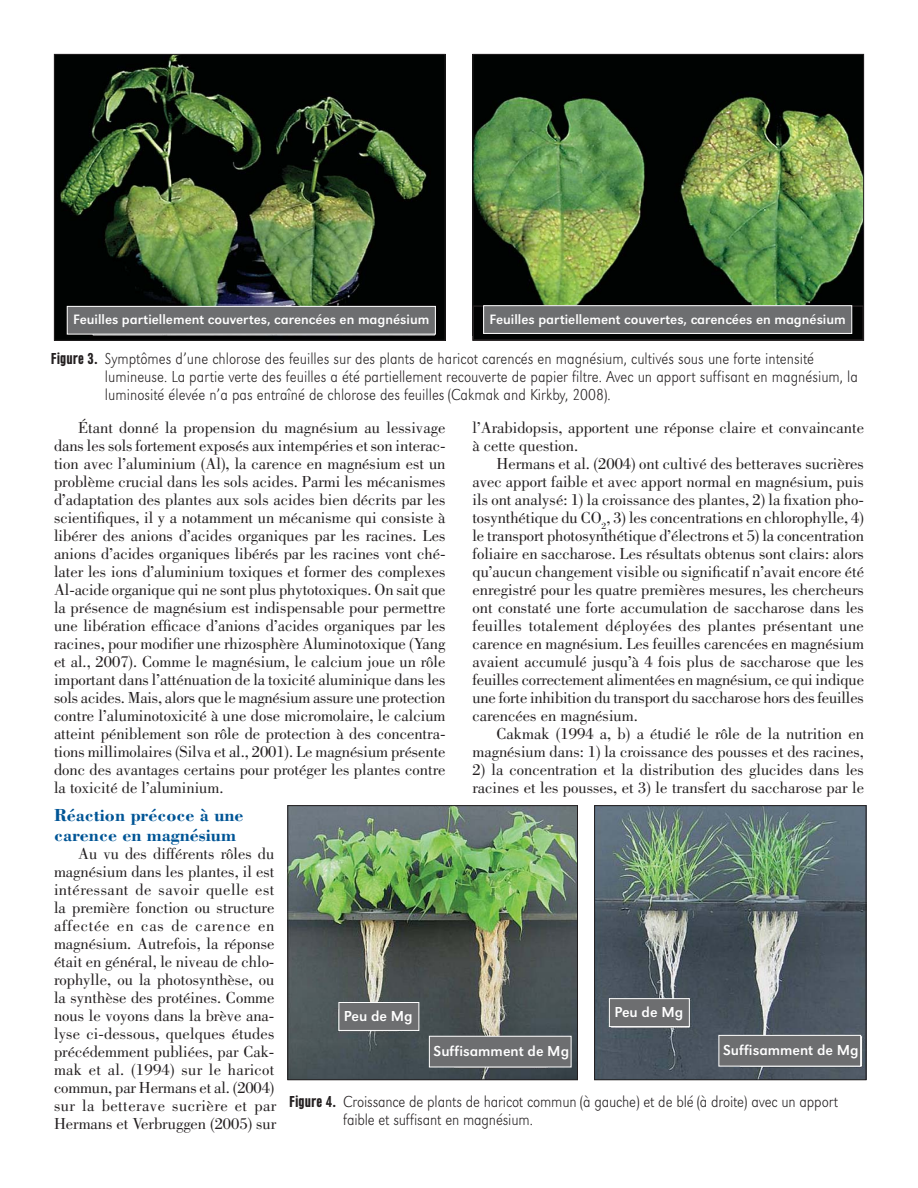
<style>
.page{position:relative;width:918px;height:1188px;background:#fff}
.page>*{position:absolute;margin:0;border:0;box-sizing:border-box;transform-origin:0 0}
.t1{font:700 18px/19.5px "Bodoni";color:#005596}
.t2{font:16.5px/18px "Bodoni";color:#231f20;text-align:justify}
.t3{font:16.5px/18px "URW Grotesk T Ext Lig Ext Nar";color:#231f20}
.t4{font:15px "URW Grotesk T";color:#fff}
.t5{font:14.1px "URW Grotesk T";color:#fff}
.s1{font-family:"URW Grotesk T Bol Con"}
</style>
<div class="page">
<img style="left:56px;top:56px;width:388px;height:283px">
<div style="left:54px;top:54px;width:392px;height:287px;border:1px solid #231f20"></div>
<img style="left:474px;top:56px;width:388px;height:249px">
<div style="left:475px;top:308px;width:386px;height:30px;background:#010202"></div>
<div style="left:472px;top:305px;width:392px;height:36px;border:2px solid #231f20"></div>
<div style="left:67px;top:306px;width:368px;height:28px;background:#6d6e70"></div>
<div style="left:67px;top:306px;width:369px;height:28px;border:1px solid #fff"></div>
<img style="left:289px;top:807px;width:287px;height:271px">
<div style="left:287px;top:805px;width:291px;height:275px;border:1px solid #231f20"></div>
<img style="left:596px;top:807px;width:268px;height:271px">
<div style="left:594px;top:805px;width:272px;height:275px;border:1px solid #231f20"></div>
<div style="left:339px;top:1002px;width:80px;height:28px;background:#6d6e70"></div>
<div style="left:339px;top:1002px;width:80px;height:29px;border:1px solid #fff"></div>
<div style="left:429px;top:1036px;width:142px;height:31px;background:#6d6e70"></div>
<div style="left:429px;top:1036px;width:143px;height:31px;border:1px solid #fff"></div>
<div style="left:484px;top:306px;width:368px;height:27px;background:#6d6e70"></div>
<div style="left:483px;top:305px;width:369px;height:29px;border:1px solid #fff"></div>
<div style="left:609px;top:999px;width:80px;height:28px;background:#6d6e70"></div>
<div style="left:609px;top:998px;width:81px;height:29px;border:1px solid #fff"></div>
<div style="left:719px;top:1035px;width:142px;height:31px;background:#6d6e70"></div>
<div style="left:718px;top:1035px;width:143px;height:31px;border:1px solid #fff"></div>
<p class="t5" style="left:73px;top:314px;width:358px">Feuilles partiellement couvertes, carencées en magnésium</p>
<p class="t5" style="left:489px;top:314px;width:358px">Feuilles partiellement couvertes, carencées en magnésium</p>
<p class="t3" style="left:105px;top:351px;width:754px;text-indent:-54px"><span class="s1">Figure 3.</span> Symptômes d’une chlorose des feuilles sur des plants de haricot carencés en magnésium, cultivés sous une forte intensité lumineuse. La partie verte des feuilles a été partiellement recouverte de papier filtre. Avec un apport suffisant en magnésium, la luminosité élevée n’a pas entraîné de chlorose des feuilles (Cakmak and Kirkby, 2008).</p>
<p class="t2" style="left:54px;top:420px;width:393px;text-indent:24px">Étant donné la propension du magnésium au lessivage dans les sols fortement exposés aux intempéries et son interac&shy;tion avec l’aluminium (Al), la carence en magnésium est un problème crucial dans les sols acides. Parmi les mécanismes d’adaptation des plantes aux sols acides bien décrits par les scientifiques, il y a notamment un mécanisme qui consiste à libérer des anions d’acides organiques par les racines. Les anions d’acides organiques libérés par les racines vont ché&shy;later les ions d’aluminium toxiques et former des complexes Al-acide organique qui ne sont plus phytotoxiques. On sait que la présence de magnésium est indispensable pour permettre une libération efficace d’anions d’acides organiques par les racines, pour modifier une rhizosphère Aluminotoxique (Yang et al., 2007). Comme le magnésium, le calcium joue un rôle important dans l’atténuation de la toxicité aluminique dans les sols acides. Mais, alors que le magnésium assure une protection contre l’aluminotoxicité à une dose micromolaire, le calcium atteint péniblement son rôle de protection à des concentra&shy;tions millimolaires (Silva et al., 2001). Le magnésium présente donc des avantages certains pour protéger les plantes contre la toxicité de l’aluminium.</p>
<p class="t1" style="left:54px;top:807px;width:191px">Réaction précoce à une carence en magnésium</p>
<p class="t2" style="left:54px;top:846px;width:224px;text-indent:24px">Au vu des différents rôles du magnésium dans les plantes, il est intéressant de savoir quelle est la première fonction ou structure affectée en cas de carence en magnésium. Autrefois, la réponse était en général, le niveau de chlo&shy;rophylle, ou la photosynthèse, ou la synthèse des protéines. Comme nous le voyons dans la brève ana&shy;lyse ci-dessous, quelques études précédemment publiées, par Cak&shy;mak et al. (1994) sur le haricot commun, par Hermans et al. (2004) sur la betterave sucrière et par Hermans et Verbruggen (2005) sur</p>
<p class="t2" style="left:473px;top:420px;width:393px">l’Arabidopsis, apportent une réponse claire et convaincante à cette question.</p>
<p class="t2" style="left:472px;top:456px;width:393px;text-indent:24px">Hermans et al. (2004) ont cultivé des betteraves sucrières avec apport faible et avec apport normal en magnésium, puis ils ont analysé: 1) la croissance des plantes, 2) la fixation pho&shy;tosynthétique du CO<sub>2</sub>, 3) les concentrations en chlorophylle, 4) le transport photosynthétique d’électrons et 5) la concentration foliaire en saccharose. Les résultats obtenus sont clairs: alors qu’aucun changement visible ou significatif n’avait encore été enregistré pour les quatre premières mesures, les chercheurs ont constaté une forte accumulation de saccharose dans les feuilles totalement déployées des plantes présentant une carence en magnésium. Les feuilles carencées en magnésium avaient accumulé jusqu’à 4 fois plus de saccharose que les feuilles correctement alimentées en magnésium, ce qui indique une forte inhibition du transport du saccharose hors des feuilles carencées en magnésium.</p>
<p class="t2" style="left:472px;top:726px;width:393px;text-align:right">Cakmak (1994 a, b) a étudié le rôle de la nutrition en magnésium dans: 1) la croissance des pousses et des racines,</p>
<p class="t2" style="left:472px;top:762px;width:393px">2) la concentration et la distribution des glucides dans les racines et les pousses, et 3) le transfert du saccharose par le</p>
<p class="t4" style="left:614px;top:1007px;width:70px">Peu de Mg</p>
<p class="t4" style="left:344px;top:1011px;width:70px">Peu de Mg</p>
<p class="t4" style="left:723px;top:1044px;width:137px">Suffisamment de Mg</p>
<p class="t4" style="left:434px;top:1045px;width:137px">Suffisamment de Mg</p>
<p class="t4" style="left:757px;top:1045px;width:90px">Adequa e Mg</p>
<p class="t3" style="left:343px;top:1094px;width:496px;text-indent:-54px"><span class="s1">Figure 4.</span> Croissance de plants de haricot commun (à gauche) et de blé (à droite) avec un apport faible et suffisant en magnésium.</p>
</div>
